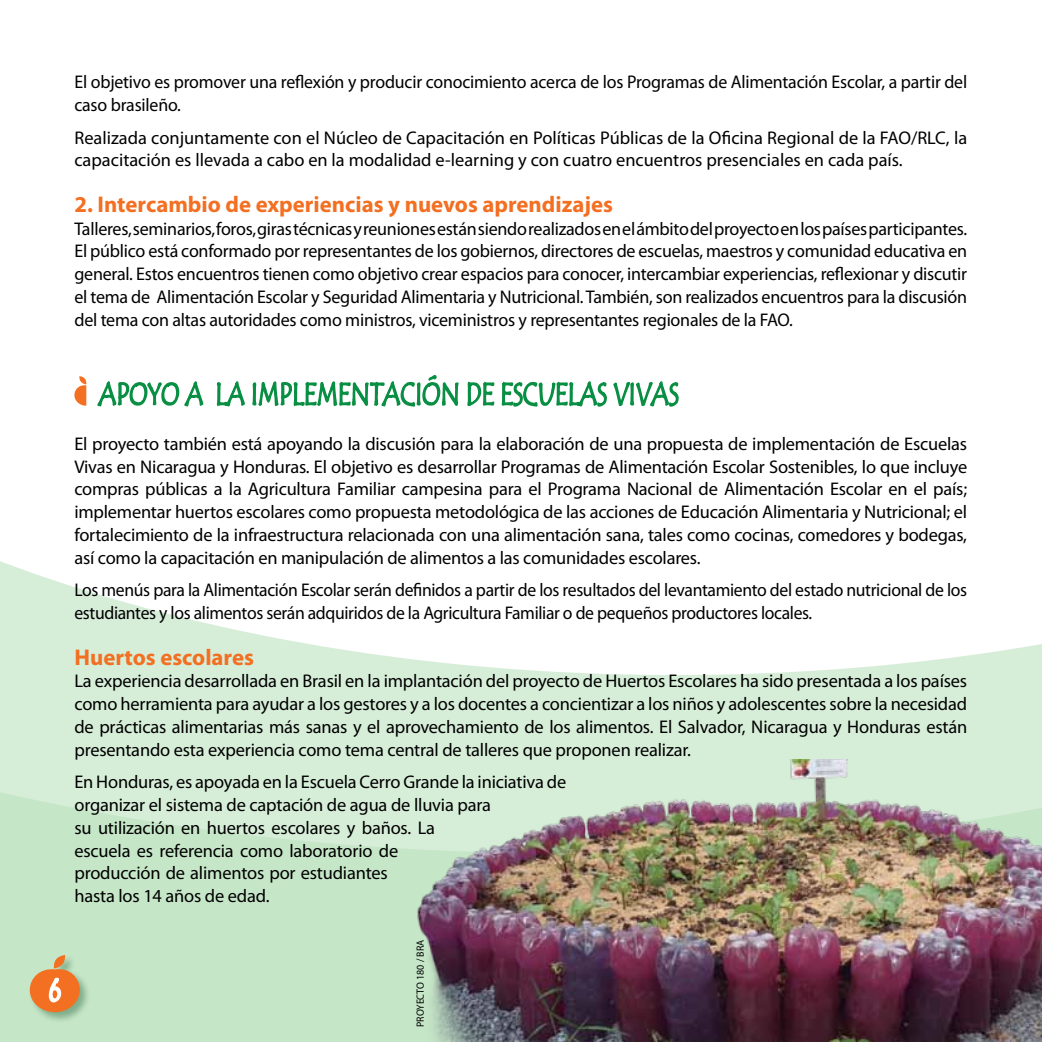
<style>
.page{position:relative;width:1042px;height:1042px;background:#fff}
.page>*{position:absolute;margin:0;border:0;box-sizing:border-box;transform-origin:0 0}
.t1{font:700 22.75px "Myriad Pro";color:#f36f21}
.t2{font:18.38px/22.8px "Myriad Pro";letter-spacing:-.01em;color:#000}
.t3{font:18.38px/22.8px "Myriad Pro";letter-spacing:-.01em;color:#000;scale:.96 1}
.t4{font:10.5px "Myriad Pro";color:#000;scale:.95 1}
</style>
<div class="page">
<div style="left:0;top:853px;width:415px;height:189px;background:#c6e6c8"></div>
<svg style="left:0;top:561px;width:1042px;height:292px;fill:#d6edd8"></svg>
<svg style="left:97px;top:381px;width:107px;height:26px"></svg>
<svg style="left:216px;top:375px;width:243px;height:32px"></svg>
<svg style="left:467px;top:381px;width:212px;height:26px"></svg>
<svg style="left:74px;top:376px;width:13px;height:30px"></svg>
<div style="left:28px;top:954px;width:63px;height:69px;background:#004416;opacity:.35"></div>
<svg style="left:30px;top:955px;width:50px;height:57px;background:#de9e66"></svg>
<img style="left:415px;top:759px;width:627px;height:283px">
<p class="t2" style="left:74px;top:70px;width:894px">El objetivo es promover una reflexión y producir conocimiento acerca de los Programas de Alimentación Escolar, a partir del caso brasileño.</p>
<p class="t2" style="left:74px;top:126px;width:894px">Realizada conjuntamente con el Núcleo de Capacitación en Políticas Públicas de la Oficina Regional de la FAO/RLC, la capacitación es llevada a cabo en la modalidad e-learning y con cuatro encuentros presenciales en cada país.</p>
<p class="t1" style="left:74px;top:189px;width:540px">2. Intercambio de experiencias y nuevos aprendizajes</p>
<p class="t2" style="left:74px;top:217px;width:894px;text-align:justify">Talleres, seminarios, foros, giras técnicas y reuniones están siendo realizados en el ámbito del proyecto en los países participantes.<br>El público está conformado por representantes de los gobiernos, directores de escuelas, maestros y comunidad educativa en general. Estos encuentros tienen como objetivo crear espacios para conocer, intercambiar experiencias, reflexionar y discutir el tema de Alimentación Escolar y Seguridad Alimentaria y Nutricional. También, son realizados encuentros para la discusión del tema con altas autoridades como ministros, viceministros y representantes regionales de la FAO.</p>
<p class="t2" style="left:74px;top:432px;width:894px;text-align:justify">El proyecto también está apoyando la discusión para la elaboración de una propuesta de implementación de Escuelas Vivas en Nicaragua y Honduras. El objetivo es desarrollar Programas de Alimentación Escolar Sostenibles, lo que incluye compras públicas a la Agricultura Familiar campesina para el Programa Nacional de Alimentación Escolar en el país; implementar huertos escolares como propuesta metodológica de las acciones de Educación Alimentaria y Nutricional; el fortalecimiento de la infraestructura relacionada con una alimentación sana, tales como cocinas, comedores y bodegas, así como la capacitación en manipulación de alimentos a las comunidades escolares.</p>
<p class="t3" style="left:74px;top:578px;width:931px">Los menús para la Alimentación Escolar serán definidos a partir de los resultados del levantamiento del estado nutricional de los estudiantes y los alimentos serán adquiridos de la Agricultura Familiar o de pequeños productores locales.</p>
<p class="t1" style="left:74px;top:642px;width:181px">Huertos escolares</p>
<p class="t2" style="left:74px;top:669px;width:894px;text-align:justify">La experiencia desarrollada en Brasil en la implantación del proyecto de Huertos Escolares ha sido presentada a los países como herramienta para ayudar a los gestores y a los docentes a concientizar a los niños y adolescentes sobre la necesidad de prácticas alimentarias más sanas y el aprovechamiento de los alimentos. El Salvador, Nicaragua y Honduras están presentando esta experiencia como tema central de talleres que proponen realizar.</p>
<p class="t2" style="left:74px;top:770px;width:493px">En Honduras, es apoyada en la Escuela Cerro Grande la iniciativa de organizar el sistema de captación de agua de lluvia para<br>su utilización en huertos escolares y baños. La<br>escuela es referencia como laboratorio de<br>producción de alimentos por estudiantes<br>hasta los 14 años de edad.</p>
<p class="t4" style="left:414px;top:1027px;width:93px;rotate:-90deg">PROYECTO 180 / BRA</p>
</div>
